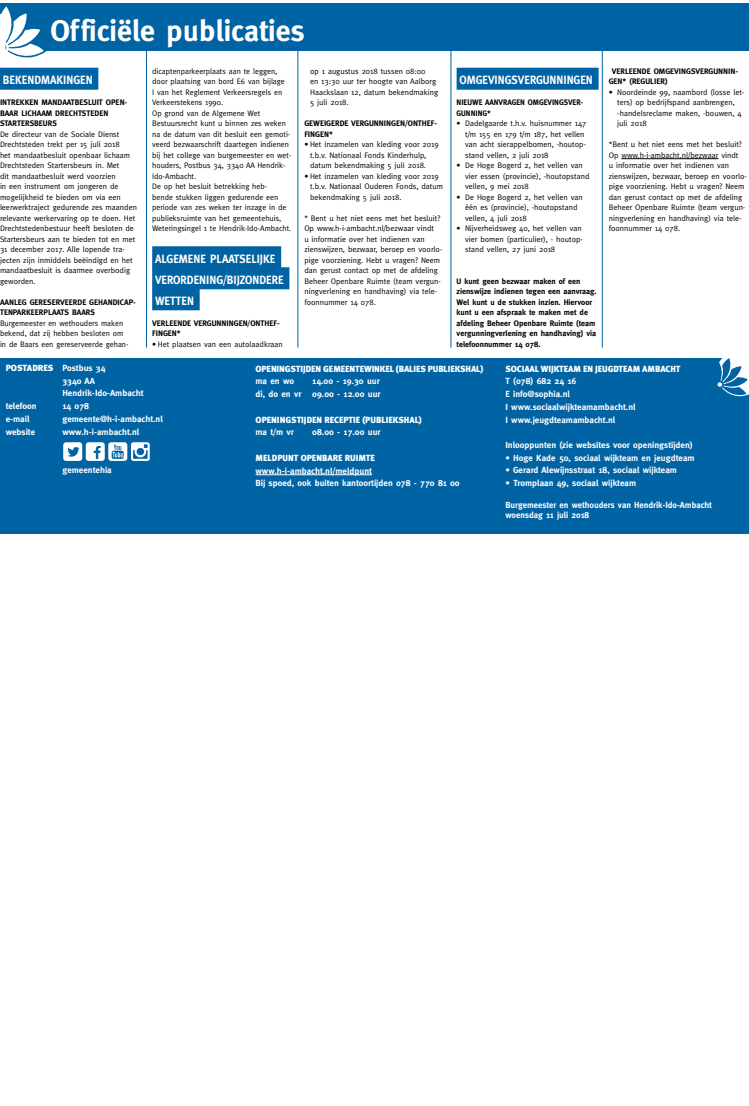
<style>
.page{position:relative;width:749px;height:1106px;background:#fff}
.page>*{position:absolute;margin:0;border:0;box-sizing:border-box;transform-origin:0 0}
.t1{font:700 30px "Meta";color:#fff}
.t2{font:700 12px/21px "Meta";color:#fff;scale:.93 1}
.t3{font:900 8.9px "Meta";letter-spacing:-.01em;color:#fff}
.t4{font:700 8.8px/12.7px "Meta";color:#fff}
.t5{font:8px/10.5px "Meta";color:#000}
.t6{font:700 8px/10.5px "Meta";color:#000}
.t7{font:700 8px/10.5px "Meta";color:#000;scale:.96 1}
.s1{font-weight:700;font-size:8.8px}
</style>
<div class="page">
<hr style="left:146px;top:48px;width:1px;height:299px;background:#0063a3">
<hr style="left:297px;top:48px;width:1px;height:299px;background:#0063a3">
<hr style="left:450px;top:48px;width:1px;height:299px;background:#0063a3">
<hr style="left:601px;top:48px;width:1px;height:299px;background:#0063a3">
<svg style="left:0;top:3px;width:47px;height:54px"></svg>
<div style="left:45px;top:3px;width:703px;height:48px;background:#0063a3"></div>
<div style="left:0;top:15px;width:5px;height:24px;background:#fff"></div>
<div style="left:0;top:27px;width:5px;height:25px;background:#fff"></div>
<div style="left:0;top:358px;width:748px;height:175px;background:#0063a3"></div>
<hr style="left:255px;top:474px;width:117px;height:1px;background:#fff">
<svg style="left:717px;top:358px;width:31px;height:39px"></svg>
<svg style="left:63px;top:442px;width:87px;height:19px"></svg>
<div style="left:0;top:68px;width:98px;height:22px;background:#0063a3"></div>
<div style="left:152px;top:246px;width:129px;height:22px;background:#0063a3"></div>
<div style="left:152px;top:267px;width:137px;height:22px;background:#0063a3"></div>
<div style="left:152px;top:288px;width:48px;height:22px;background:#0063a3"></div>
<div style="left:456px;top:68px;width:142px;height:22px;background:#0063a3"></div>
<hr style="left:621px;top:158px;width:97px;height:1px;background:#000">
<h1 class="t1" style="left:50px;top:13px;width:256px">Officiële publicaties</h1>
<h2 class="t2" style="left:3px;top:69px;width:98px">BEKENDMAKINGEN</h2>
<p class="t6" style="left:0;top:97px;width:129px">INTREKKEN MANDAATBESLUIT OPEN-<br>BAAR LICHAAM DRECHTSTEDEN<br>STARTERSBEURS</p>
<p class="t5" style="left:0;top:128px;width:138px">De directeur van de Sociale Dienst Drechtsteden trekt per 15 juli 2018<br>het mandaatbesluit openbaar lichaam Drechtsteden Startersbeurs in. Met<br>dit mandaatbesluit werd voorzien<br>in een instrument om jongeren de mogelijkheid te bieden om via een leerwerktraject gedurende zes maanden relevante werkervaring op te doen. Het Drechtstedenbestuur heeft besloten de Startersbeurs aan te bieden tot en met 31 december 2017. Alle lopende tra&shy;jecten zijn inmiddels beëindigd en het mandaatbesluit is daarmee overbodig geworden.</p>
<p class="t6" style="left:0;top:296px;width:137px">AANLEG GERESERVEERDE GEHANDICAP-<br>TENPARKEERPLAATS BAARS</p>
<p class="t5" style="left:0;top:317px;width:130px">Burgemeester en wethouders maken bekend, dat zij hebben besloten om in de Baars een gereserveerde gehan-</p>
<p class="t5" style="left:152px;top:65px;width:141px">dicaptenparkeerplaats aan te leggen, door plaatsing van bord E6 van bijlage<br>I van het Reglement Verkeersregels en Verkeerstekens 1990.<br>Op grond van de Algemene Wet Bestuursrecht kunt u binnen zes weken na de datum van dit besluit een gemoti&shy;veerd bezwaarschrift daartegen indienen bij het college van burgemeester en wet&shy;houders, Postbus 34, 3340 AA Hendrik-Ido-Ambacht.<br>De op het besluit betrekking heb-<br>bende stukken liggen gedurende een periode van zes weken ter inzage in de publieksruimte van het gemeentehuis, Weteringsingel 1 te Hendrik-Ido-Ambacht.</p>
<h2 class="t2" style="left:155px;top:248px;width:140px">ALGEMENE PLAATSELIJKE<br>VERORDENING/BIJZONDERE<br>WETTEN</h2>
<p class="t6" style="left:152px;top:317px;width:129px">VERLEENDE VERGUNNINGEN/ONTHEF-<br>FINGEN*</p>
<p class="t5" style="left:152px;top:338px;width:132px">• Het plaatsen van een autolaadkraan</p>
<p class="t5" style="left:310px;top:65px;width:130px">op 1 augustus 2018 tussen 08:00<br>en 13:30 uur ter hoogte van Aalborg<br>Haackslaan 12, datum bekendmaking<br>5 juli 2018.</p>
<p class="t6" style="left:304px;top:118px;width:134px">GEWEIGERDE VERGUNNINGEN/ONTHEF-<br>FINGEN*</p>
<p class="t5" style="left:310px;top:139px;width:130px;text-indent:-6px">• Het inzamelen van kleding voor 2019 t.b.v. Nationaal Fonds Kinderhulp, datum bekendmaking 5 juli 2018.</p>
<p class="t5" style="left:310px;top:170px;width:134px;text-indent:-6px">• Het inzamelen van kleding voor 2019 t.b.v. Nationaal Ouderen Fonds, datum bekendmaking 5 juli 2018.</p>
<p class="t5" style="left:304px;top:212px;width:139px">* Bent u het niet eens met het besluit?<br>Op www.h-i-ambacht.nl/bezwaar vindt<br>u informatie over het indienen van zienswijzen, bezwaar, beroep en voorlo&shy;pige voorziening. Hebt u vragen? Neem dan gerust contact op met de afdeling Beheer Openbare Ruimte (team vergun&shy;ningverlening en handhaving) via tele&shy;foonnummer 14 078.</p>
<h2 class="t2" style="left:459px;top:69px;width:145px">OMGEVINGSVERGUNNINGEN</h2>
<p class="t7" style="left:456px;top:97px;width:134px">NIEUWE AANVRAGEN OMGEVINGSVER-<br>GUNNING*</p>
<p class="t5" style="left:465px;top:118px;width:123px;text-indent:-9px">• Dadelgaarde t.h.v. huisnummer 147 t/m 155 en 179 t/m 187, het vellen van acht sierappelbomen, -houtop&shy;stand vellen, 2 juli 2018</p>
<p class="t5" style="left:465px;top:160px;width:126px;text-indent:-9px">• De Hoge Bogerd 2, het vellen van vier essen (provincie), -houtopstand vellen, 9 mei 2018</p>
<p class="t5" style="left:465px;top:191px;width:119px;text-indent:-9px">• De Hoge Bogerd 2, het vellen van één es (provincie), -houtopstand vellen, 4 juli 2018</p>
<p class="t5" style="left:465px;top:223px;width:119px;text-indent:-9px">• Nijverheidsweg 40, het vellen van vier bomen (particulier), - houtop&shy;stand vellen, 27 juni 2018</p>
<p class="t6" style="left:456px;top:275px;width:142px">U kunt geen bezwaar maken of een zienswijze indienen tegen een aanvraag.<br>Wel kunt u de stukken inzien. Hiervoor kunt u een afspraak te maken met de afdeling Beheer Openbare Ruimte (team vergunningverlening en handhaving) via telefoonnummer 14 078.</p>
<p class="t6" style="left:608px;top:65px;width:131px;text-indent:3px">VERLEENDE OMGEVINGSVERGUNNIN-<br>GEN* (REGULIER)</p>
<p class="t5" style="left:617px;top:86px;width:128px;text-indent:-9px">• Noordeinde 99, naambord (losse let&shy;ters) op bedrijfspand aanbrengen, -handelsreclame maken, -bouwen, 4 juli 2018</p>
<p class="t5" style="left:608px;top:139px;width:139px">*Bent u het niet eens met het besluit?<br>Op www.h-i-ambacht.nl/bezwaar vindt<br>u informatie over het indienen van zienswijzen, bezwaar, beroep en voorlo&shy;pige voorziening. Hebt u vragen? Neem dan gerust contact op met de afdeling Beheer Openbare Ruimte (team vergun&shy;ningverlening en handhaving) via tele&shy;foonnummer 14 078.</p>
<p class="t3" style="left:6px;top:362px;width:101px">POSTADRES <span class="s1">Postbus 34</span></p>
<p class="t4" style="left:62px;top:374px;width:83px">3340 AA<br>Hendrik-Ido-Ambacht</p>
<p class="t4" style="left:6px;top:400px;width:32px">telefoon</p>
<p class="t4" style="left:62px;top:400px;width:28px">14 078</p>
<p class="t4" style="left:6px;top:412px;width:25px">e-mail</p>
<p class="t4" style="left:62px;top:412px;width:102px">gemeente@h-i-ambacht.nl</p>
<p class="t4" style="left:6px;top:425px;width:31px">website</p>
<p class="t4" style="left:62px;top:425px;width:78px">www.h-i-ambacht.nl</p>
<p class="t4" style="left:62px;top:463px;width:51px">gemeentehia</p>
<p class="t3" style="left:255px;top:363px;width:229px">OPENINGSTIJDEN GEMEENTEWINKEL (BALIES PUBLIEKSHAL)</p>
<p class="t4" style="left:255px;top:375px;width:40px">ma en wo</p>
<p class="t4" style="left:255px;top:375px;width:126px;text-align:right">14.00 - 19.30 uur<br>di, do en vr 09.00 - 12.00 uur</p>
<p class="t3" style="left:255px;top:414px;width:168px">OPENINGSTIJDEN RECEPTIE (PUBLIEKSHAL)</p>
<p class="t4" style="left:255px;top:426px;width:40px">ma t/m vr</p>
<p class="t4" style="left:312px;top:426px;width:70px">08.00 - 17.00 uur</p>
<p class="t3" style="left:255px;top:452px;width:121px">MELDPUNT OPENBARE RUIMTE</p>
<p class="t4" style="left:255px;top:464px;width:206px">www.h-i-ambacht.nl/meldpunt<br>Bij spoed, ook buiten kantoortijden 078 - 770 81 00</p>
<p class="t3" style="left:505px;top:363px;width:176px">SOCIAAL WIJKTEAM EN JEUGDTEAM AMBACHT</p>
<p class="t4" style="left:505px;top:375px;width:132px">T (078) 682 24 16<br>E info@sophia.nl<br>I www.sociaalwijkteamambacht.nl<br>I www.jeugdteamambacht.nl</p>
<p class="t4" style="left:505px;top:438px;width:189px">Inlooppunten (zie websites voor openingstijden)</p>
<p class="t4" style="left:505px;top:451px;width:190px">• Hoge Kade 50, sociaal wijkteam en jeugdteam</p>
<p class="t4" style="left:505px;top:464px;width:173px">• Gerard Alewijnsstraat 18, sociaal wijkteam</p>
<p class="t4" style="left:505px;top:477px;width:132px">• Tromplaan 49, sociaal wijkteam</p>
<p class="t4" style="left:505px;top:500px;width:208px;line-height:9.8px">Burgemeester en wethouders van Hendrik-Ido-Ambacht woensdag 11 juli 2018</p>
</div>
